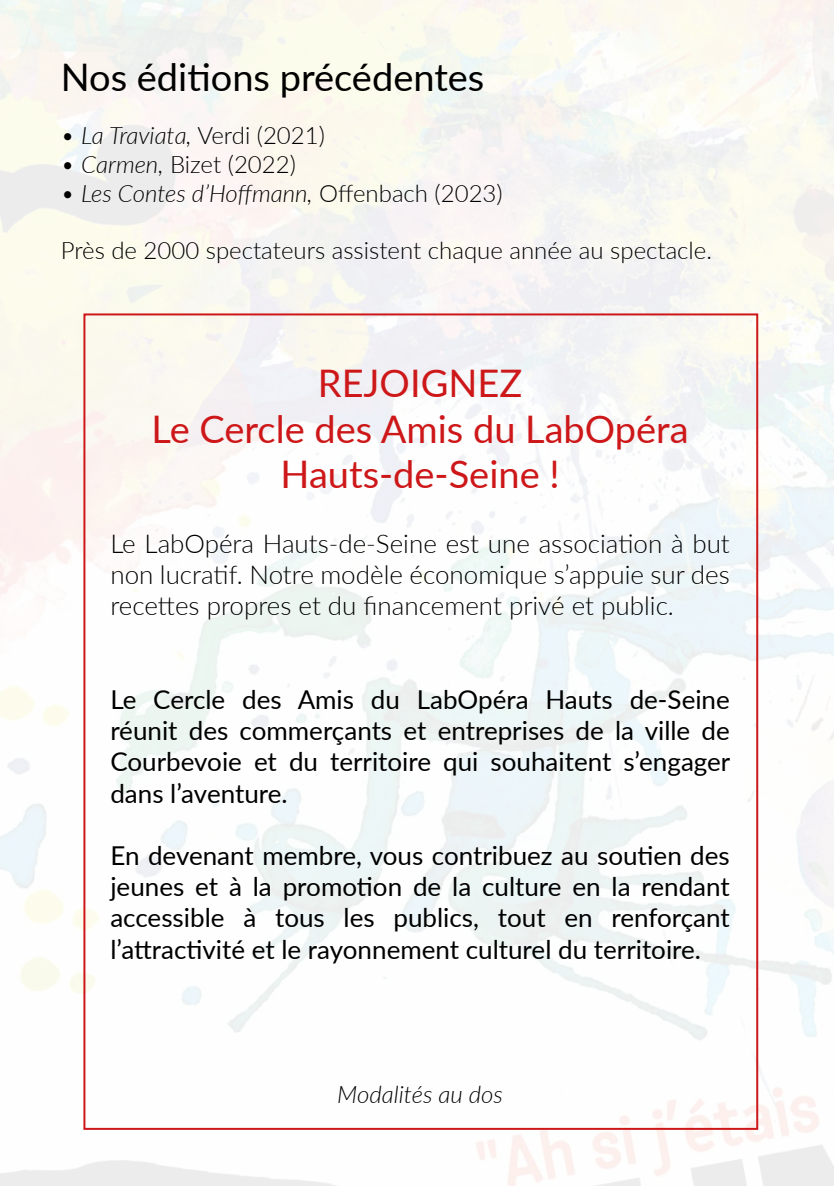
<style>
.page{position:relative;width:834px;height:1186px;background:#fff}
.page>*{position:absolute;margin:0;border:0;box-sizing:border-box;transform-origin:0 0}
.t1{font:38px/45.6px "Lato";color:#cd1719;text-align:center}
.t2{font:38px "Lato";color:#000}
.t3{font:26px/31.2px "Lato";color:#000;text-align:justify}
.t4{font:300 26px/31.2px "Lato";color:#000;text-align:justify}
.t5{font:300 24px "Lato";color:#000}
.t6{font:italic 300 24px "Lato";color:#000}
.s1{font-style:italic}
.s2{font-style:normal}
</style>
<div class="page">
<h1 class="t2" style="left:61px;top:50px;width:425px">Nos éditions précédentes</h1>
<p class="t5" style="left:61px;top:119px;width:266px">• <span class="s1">La Traviata,</span> Verdi (2021)</p>
<p class="t5" style="left:61px;top:148px;width:237px">• <span class="s1">Carmen,</span> Bizet (2022)</p>
<p class="t6" style="left:61px;top:176px;width:443px"><span class="s2">•</span> Les Contes d’Hoffmann, <span class="s2">Offenbach (2023)</span></p>
<p class="t5" style="left:61px;top:234px;width:653px">Près de 2000 spectateurs assistent chaque année au spectacle.</p>
<h1 class="t1" style="left:152px;top:359px;width:538px">REJOIGNEZ<br>Le Cercle des Amis du LabOpéra<br>Hauts-de-Seine !</h1>
<p class="t4" style="left:110px;top:527px;width:621px">Le LabOpéra Hauts-de-Seine est une association à but non lucratif. Notre modèle économique s’appuie sur des recettes propres et du financement privé et public.</p>
<p class="t3" style="left:110px;top:683px;width:621px">Le Cercle des Amis du LabOpéra Hauts de-Seine réunit des commerçants et entreprises de la ville de Courbevoie et du territoire qui souhaitent s’engager dans l’aventure.</p>
<p class="t3" style="left:110px;top:839px;width:621px">En devenant membre, vous contribuez au soutien des jeunes et à la promotion de la culture en la rendant accessible à tous les publics, tout en renforçant l’attractivité et le rayonnement culturel du territoire.</p>
<p class="t6" style="left:337px;top:1077px;width:167px">Modalités au dos</p>
</div>
